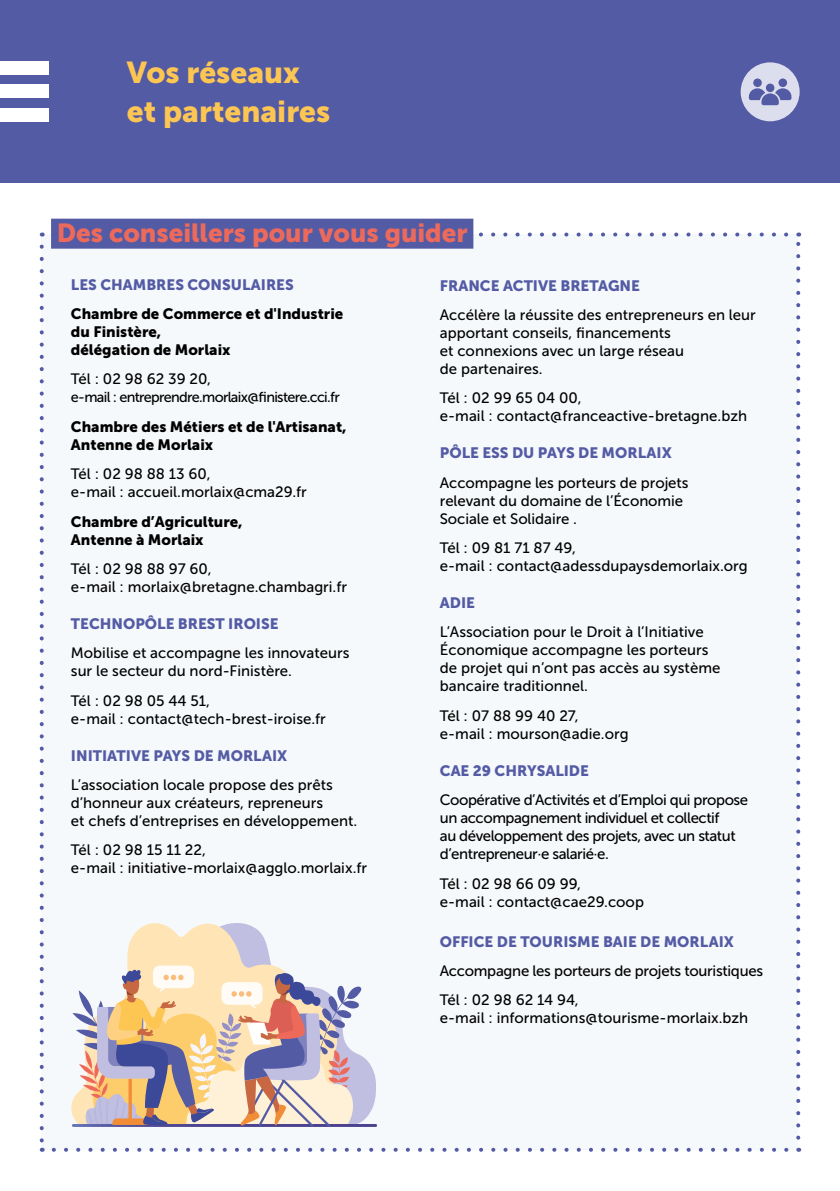
<style>
.page{position:relative;width:840px;height:1191px;background:#fff}
.page>*{position:absolute;margin:0;border:0;box-sizing:border-box;transform-origin:0 0}
.t1{font:30px/39px "Museo Sans 900";color:#fdc652}
.t2{font:26px "Museo Sans 900";color:#ed6a5b}
.t3{font:15px/18px "Museo Sans 500";color:#000}
.t4{font:15px "Museo Sans 900";color:#545ba5}
.t5{font:15px/18px "Museo Sans 900";color:#000}
.t6{font:15px/18px "Museo Sans 500";letter-spacing:-.03em;color:#000}
.t7{font:15px/29.4px "Museo Sans 500";letter-spacing:-.02em;color:#000}
.t8{font:14.4px "Museo Sans 500";letter-spacing:-.045em;color:#000}
</style>
<div class="page">
<div style="left:0;top:0;width:839px;height:183px;background:#545ba5"></div>
<div style="left:0;top:61px;width:48px;height:13px;background:#fff"></div>
<div style="left:0;top:85px;width:48px;height:13px;background:#fff"></div>
<div style="left:0;top:109px;width:48px;height:13px;background:#fff"></div>
<div style="left:42px;top:234px;width:755px;height:915px;background:#f6f9fb"></div>
<svg style="left:54px;top:1147px;width:735px;height:4px"></svg>
<svg style="left:40px;top:246px;width:4px;height:905px"></svg>
<svg style="left:796px;top:232px;width:3px;height:905px"></svg>
<svg style="left:42px;top:232px;width:743px;height:4px"></svg>
<div style="left:51px;top:219px;width:422px;height:30px;background:#545ba5"></div>
<svg style="left:362px;top:1056px;width:14px;height:65px"></svg>
<svg style="left:71px;top:923px;width:200px;height:190px"></svg>
<hr style="left:72px;top:1124px;width:305px;height:3px;background:#4d4390">
<svg style="left:72px;top:965px;width:290px;height:162px"></svg>
<div style="left:740px;top:62px;width:59px;height:59px;background:#dcdeed;border-radius:50%"></div>
<svg style="left:748px;top:78px;width:43px;height:27px"></svg>
<div style="left:765px;top:84px;width:9px;height:8px;background:#545ba5;border-radius:50%"></div>
<h1 class="t1" style="left:127px;top:53px;width:205px">Vos réseaux et partenaires</h1>
<h2 class="t2" style="left:57px;top:218px;width:412px">Des conseillers pour vous guider</h2>
<p class="t4" style="left:71px;top:276px;width:224px">LES CHAMBRES CONSULAIRES</p>
<p class="t5" style="left:71px;top:305px;width:274px">Chambre de Commerce et d'Industrie du Finistère,<br>délégation de Morlaix</p>
<p class="t3" style="left:71px;top:370px;width:142px">Tél : 02 98 62 39 20,</p>
<p class="t8" style="left:71px;top:389px;width:270px">e-mail : entreprendre.morlaix@finistere.cci.fr</p>
<p class="t5" style="left:71px;top:417px;width:277px">Chambre des Métiers et de l'Artisanat,<br>Antenne de Morlaix</p>
<p class="t3" style="left:71px;top:465px;width:237px">Tél : 02 98 88 13 60,<br>e-mail : accueil.morlaix@cma29.fr</p>
<p class="t5" style="left:71px;top:512px;width:173px">Chambre d’Agriculture,<br>Antenne à Morlaix</p>
<p class="t3" style="left:71px;top:560px;width:277px">Tél : 02 98 88 97 60,<br>e-mail : morlaix@bretagne.chambagri.fr</p>
<p class="t4" style="left:71px;top:615px;width:209px">TECHNOPÔLE BREST IROISE</p>
<p class="t3" style="left:71px;top:644px;width:280px">Mobilise et accompagne les innovateurs sur le secteur du nord-Finistère.</p>
<p class="t3" style="left:71px;top:691px;width:256px">Tél : 02 98 05 44 51,<br>e-mail : contact@tech-brest-iroise.fr</p>
<p class="t4" style="left:71px;top:747px;width:218px">INITIATIVE PAYS DE MORLAIX</p>
<p class="t3" style="left:71px;top:776px;width:288px">L’association locale propose des prêts d’honneur aux créateurs, repreneurs<br>et chefs d’entreprises en développement.</p>
<p class="t3" style="left:71px;top:841px;width:297px">Tél : 02 98 15 11 22,<br>e-mail : initiative-morlaix@agglo.morlaix.fr</p>
<p class="t4" style="left:439px;top:277px;width:201px">FRANCE ACTIVE BRETAGNE</p>
<p class="t3" style="left:439px;top:306px;width:317px">Accélère la réussite des entrepreneurs en leur apportant conseils, financements<br>et connexions avec un large réseau<br>de partenaires.</p>
<p class="t3" style="left:439px;top:389px;width:309px">Tél : 02 99 65 04 00,<br>e-mail : contact@franceactive-bretagne.bzh</p>
<p class="t4" style="left:439px;top:444px;width:233px">PÔLE ESS DU PAYS DE MORLAIX</p>
<p class="t3" style="left:439px;top:473px;width:250px">Accompagne les porteurs de projets relevant du domaine de l’Économie<br>Sociale et Solidaire .</p>
<p class="t3" style="left:439px;top:539px;width:309px">Tél : 09 81 71 87 49,<br>e-mail : contact@adessdupaysdemorlaix.org</p>
<p class="t4" style="left:439px;top:594px;width:37px">ADIE</p>
<p class="t3" style="left:439px;top:623px;width:282px">L’Association pour le Droit à l’Initiative Économique accompagne les porteurs de projet qui n’ont pas accès au système bancaire traditionnel.</p>
<p class="t3" style="left:439px;top:706px;width:190px">Tél : 07 88 99 40 27,<br>e-mail : mourson@adie.org</p>
<p class="t4" style="left:439px;top:762px;width:150px">CAE 29 CHRYSALIDE</p>
<p class="t6" style="left:439px;top:791px;width:310px">Coopérative d’Activités et d’Emploi qui propose un accompagnement individuel et collectif<br>au développement des projets, avec un statut d’entrepreneur·e salarié·e.</p>
<p class="t3" style="left:439px;top:874px;width:205px">Tél : 02 98 66 09 99,<br>e-mail : contact@cae29.coop</p>
<p class="t4" style="left:439px;top:932px;width:295px">OFFICE DE TOURISME BAIE DE MORLAIX</p>
<p class="t7" style="left:439px;top:956px;width:324px">Accompagne les porteurs de projets touristiques<br>Tél : 02 98 62 14 94,</p>
<p class="t3" style="left:439px;top:1009px;width:310px">e-mail : informations@tourisme-morlaix.bzh</p>
</div>
